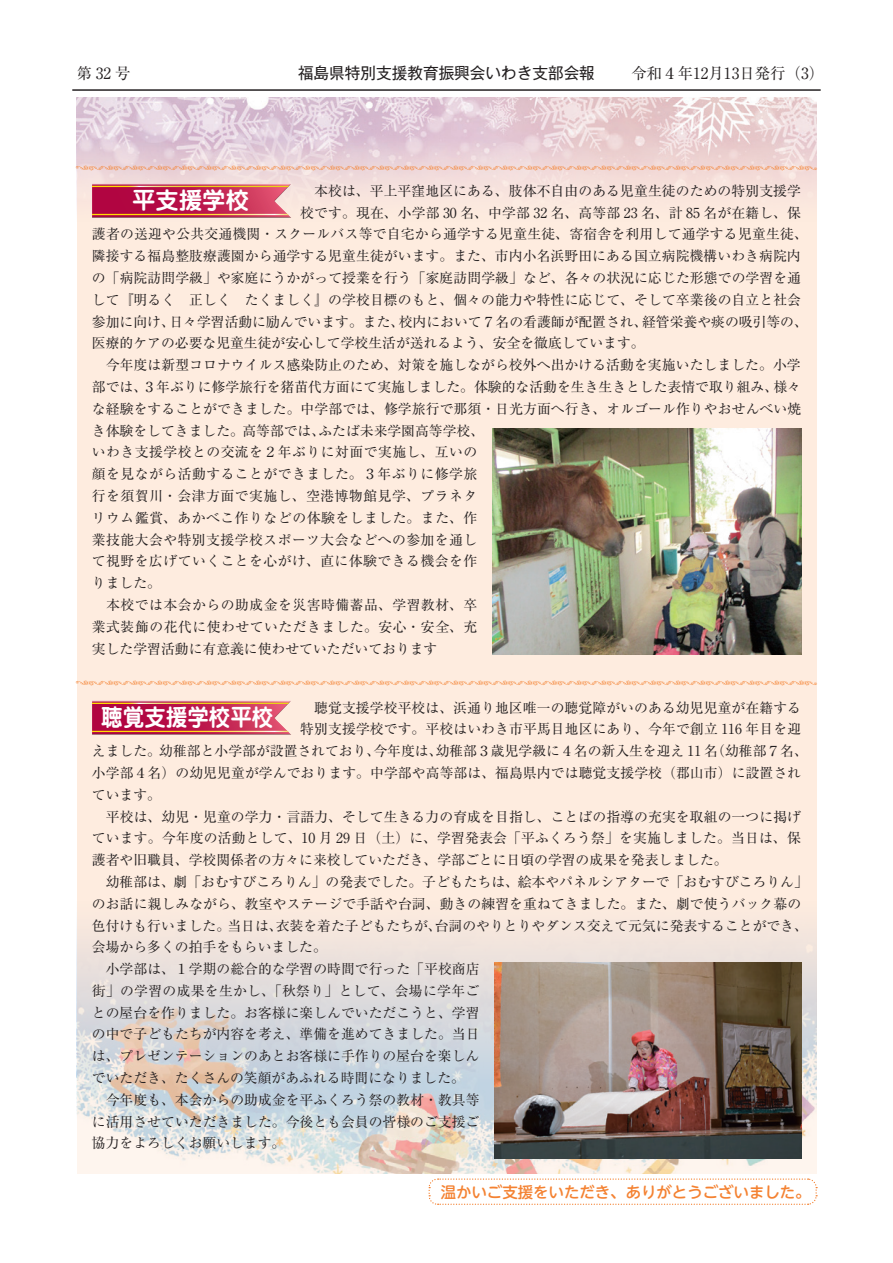
<style>
.page{position:relative;width:893px;height:1263px;background:#fff}
.page>*{position:absolute;margin:0;border:0;box-sizing:border-box;transform-origin:0 0}
.t1{font:700 23.4px "Jun 501 Pro";color:#fff;scale:.92 1}
.t2{font:700 23.4px "Jun 501 Pro";color:#fff}
.t3{font:15.9px "Gothic MB101 Pr 6";color:#231f20}
.t4{font:15.45px "Mc KEISUKEQQ";letter-spacing:.015em;color:#f48232}
.t5{font:500 15.45px "UD Shin M Go Pr 6";color:#f48232}
.t6{font:15.45px "Ryumin Pr 6 N";color:#231f20}
.t7{font:13.8px "Ryumin Pr 6 N";letter-spacing:.005em;color:#231f20}
.t8{font:13.8px "Ryumin Pr 6 N";letter-spacing:.035em;color:#231f20}
.t9{font:13.8px "Ryumin Pr 6 N";letter-spacing:.04em;color:#231f20}
</style>
<div class="page">
<div style="left:77px;top:98px;width:739px;height:1076px;background:#feecdf"></div>
<svg style="left:428px;top:1178px;width:389px;height:27px"></svg>
<img style="left:77px;top:98px;width:739px;height:99px">
<img style="left:77px;top:933px;width:739px;height:241px">
<svg style="left:92px;top:701px;width:199px;height:34px"></svg>
<div style="left:91px;top:182px;width:202px;height:36px;background:#f1dcdb"></div>
<div style="left:91px;top:183px;width:202px;height:36px;background:#fae7df"></div>
<svg style="left:92px;top:184px;width:199px;height:34px"></svg>
<img style="left:493px;top:429px;width:308px;height:225px">
<img style="left:495px;top:963px;width:306px;height:195px">
<hr style="left:72px;top:89px;width:749px;height:2px;background:#231f20">
<p class="t6" style="left:77px;top:61px;width:55px">第32号</p>
<p class="t3" style="left:298px;top:60px;width:298px">福島県特別支援教育振興会いわき支部会報</p>
<p class="t6" style="left:631px;top:61px;width:194px">令和４年12月13日発行（3）</p>
<p class="t4" style="left:77px;top:159px;width:741px">cccccccccccccccccccccccccccccc</p>
<p class="t7" style="left:300px;top:180px;width:502px">　本校は、平上平窪地区にある、肢体不自由のある児童生徒のための特別支援学</p>
<p class="t7" style="left:300px;top:202px;width:502px">校です。現在、小学部 30 名、中学部 32 名、高等部 23 名、計 85 名が在籍し、保</p>
<p class="t7" style="left:92px;top:223px;width:717px">護者の送迎や公共交通機関・スクールバス等で自宅から通学する児童生徒、寄宿舎を利用して通学する児童生徒、</p>
<p class="t7" style="left:92px;top:245px;width:710px">隣接する福島整肢療護園から通学する児童生徒がいます。また、市内小名浜野田にある国立病院機構いわき病院内</p>
<p class="t7" style="left:92px;top:267px;width:711px">の「病院訪問学級」や家庭にうかがって授業を行う「家庭訪問学級」など、各々の状況に応じた形態での学習を通</p>
<p class="t7" style="left:92px;top:289px;width:711px">して『明るく　正しく　たくましく』の学校目標のもと、個々の能力や特性に応じて、そして卒業後の自立と社会</p>
<p class="t7" style="left:92px;top:311px;width:717px">参加に向け、日々学習活動に励んでいます。また、校内において７名の看護師が配置され、経管栄養や痰の吸引等の、</p>
<p class="t7" style="left:92px;top:332px;width:554px">医療的ケアの必要な児童生徒が安心して学校生活が送れるよう、安全を徹底しています。</p>
<p class="t7" style="left:92px;top:354px;width:710px">　今年度は新型コロナウイルス感染防止のため、対策を施しながら校外へ出かける活動を実施いたしました。小学</p>
<p class="t7" style="left:92px;top:376px;width:711px">部では、３年ぶりに修学旅行を猪苗代方面にて実施しました。体験的な活動を生き生きとした表情で取り組み、様々</p>
<p class="t7" style="left:92px;top:398px;width:711px">な経験をすることができました。中学部では、修学旅行で那須・日光方面へ行き、オルゴール作りやおせんべい焼</p>
<p class="t7" style="left:92px;top:420px;width:394px">き体験をしてきました。高等部では、ふたば未来学園高等学校、</p>
<p class="t8" style="left:92px;top:441px;width:387px">いわき支援学校との交流を２年ぶりに対面で実施し、互いの</p>
<p class="t8" style="left:92px;top:463px;width:387px">顔を見ながら活動することができました。３年ぶりに修学旅</p>
<p class="t9" style="left:92px;top:485px;width:387px">行を須賀川・会津方面で実施し、空港博物館見学、プラネタ</p>
<p class="t9" style="left:92px;top:507px;width:387px">リウム鑑賞、あかべこ作りなどの体験をしました。また、作</p>
<p class="t8" style="left:92px;top:528px;width:387px">業技能大会や特別支援学校スポーツ大会などへの参加を通し</p>
<p class="t8" style="left:92px;top:550px;width:387px">て視野を広げていくことを心がけ、直に体験できる機会を作</p>
<p class="t7" style="left:92px;top:572px;width:71px">りました。</p>
<p class="t8" style="left:92px;top:594px;width:387px">　本校では本会からの助成金を災害時備蓄品、学習教材、卒</p>
<p class="t9" style="left:92px;top:616px;width:387px">業式装飾の花代に使わせていただきました。安心・安全、充</p>
<p class="t7" style="left:92px;top:637px;width:347px">実した学習活動に有意義に使わせていただいております</p>
<h1 class="t2" style="left:132px;top:182px;width:118px">平支援学校</h1>
<p class="t4" style="left:77px;top:675px;width:741px">cccccccccccccccccccccccccccccc</p>
<p class="t7" style="left:300px;top:696px;width:502px">　聴覚支援学校平校は、浜通り地区唯一の聴覚障がいのある幼児児童が在籍する</p>
<p class="t7" style="left:300px;top:718px;width:502px">特別支援学校です。平校はいわき市平馬目地区にあり、今年で創立 116 年目を迎</p>
<p class="t7" style="left:92px;top:740px;width:717px">えました。幼稚部と小学部が設置されており、今年度は、幼稚部３歳児学級に４名の新入生を迎え 11 名（幼稚部７名、</p>
<p class="t7" style="left:92px;top:762px;width:711px">小学部４名）の幼児児童が学んでおります。中学部や高等部は、福島県内では聴覚支援学校（郡山市）に設置され</p>
<p class="t7" style="left:92px;top:784px;width:71px">ています。</p>
<p class="t7" style="left:92px;top:805px;width:711px">　平校は、幼児・児童の学力・言語力、そして生きる力の育成を目指し、ことばの指導の充実を取組の一つに掲げ</p>
<p class="t7" style="left:92px;top:827px;width:710px">ています。今年度の活動として、10 月 29 日（土）に、学習発表会「平ふくろう祭」を実施しました。当日は、保</p>
<p class="t7" style="left:92px;top:849px;width:637px">護者や旧職員、学校関係者の方々に来校していただき、学部ごとに日頃の学習の成果を発表しました。</p>
<p class="t7" style="left:92px;top:871px;width:717px">　幼稚部は、劇「おむすびころりん」の発表でした。子どもたちは、絵本やパネルシアターで「おむすびころりん」</p>
<p class="t7" style="left:92px;top:893px;width:711px">のお話に親しみながら、教室やステージで手話や台詞、動きの練習を重ねてきました。また、劇で使うバック幕の</p>
<p class="t7" style="left:92px;top:914px;width:717px">色付けも行いました。当日は、衣装を着た子どもたちが、台詞のやりとりやダンス交えて元気に発表することができ、</p>
<p class="t7" style="left:92px;top:936px;width:236px">会場から多くの拍手をもらいました。</p>
<p class="t7" style="left:92px;top:958px;width:389px">　小学部は、１学期の総合的な学習の時間で行った「平校商店</p>
<p class="t7" style="left:92px;top:980px;width:389px">街」の学習の成果を生かし、「秋祭り」として、会場に学年ご</p>
<p class="t7" style="left:92px;top:1002px;width:389px">との屋台を作りました。お客様に楽しんでいただこうと、学習</p>
<p class="t7" style="left:92px;top:1023px;width:389px">の中で子どもたちが内容を考え、準備を進めてきました。当日</p>
<p class="t7" style="left:92px;top:1045px;width:389px">は、プレゼンテーションのあとお客様に手作りの屋台を楽しん</p>
<p class="t7" style="left:92px;top:1067px;width:388px">でいただき、たくさんの笑顔があふれる時間になりました。　</p>
<p class="t7" style="left:92px;top:1089px;width:389px">　今年度も、本会からの助成金を平ふくろう祭の教材・教具等</p>
<p class="t7" style="left:92px;top:1111px;width:389px">に活用させていただきました。今後とも会員の皆様のご支援ご</p>
<p class="t7" style="left:92px;top:1132px;width:195px">協力をよろしくお願いします。</p>
<h1 class="t1" style="left:101px;top:699px;width:189px">聴覚支援学校平校</h1>
<p class="t5" style="left:441px;top:1179px;width:371px">温かいご支援をいただき、ありがとうございました。</p>
</div>
